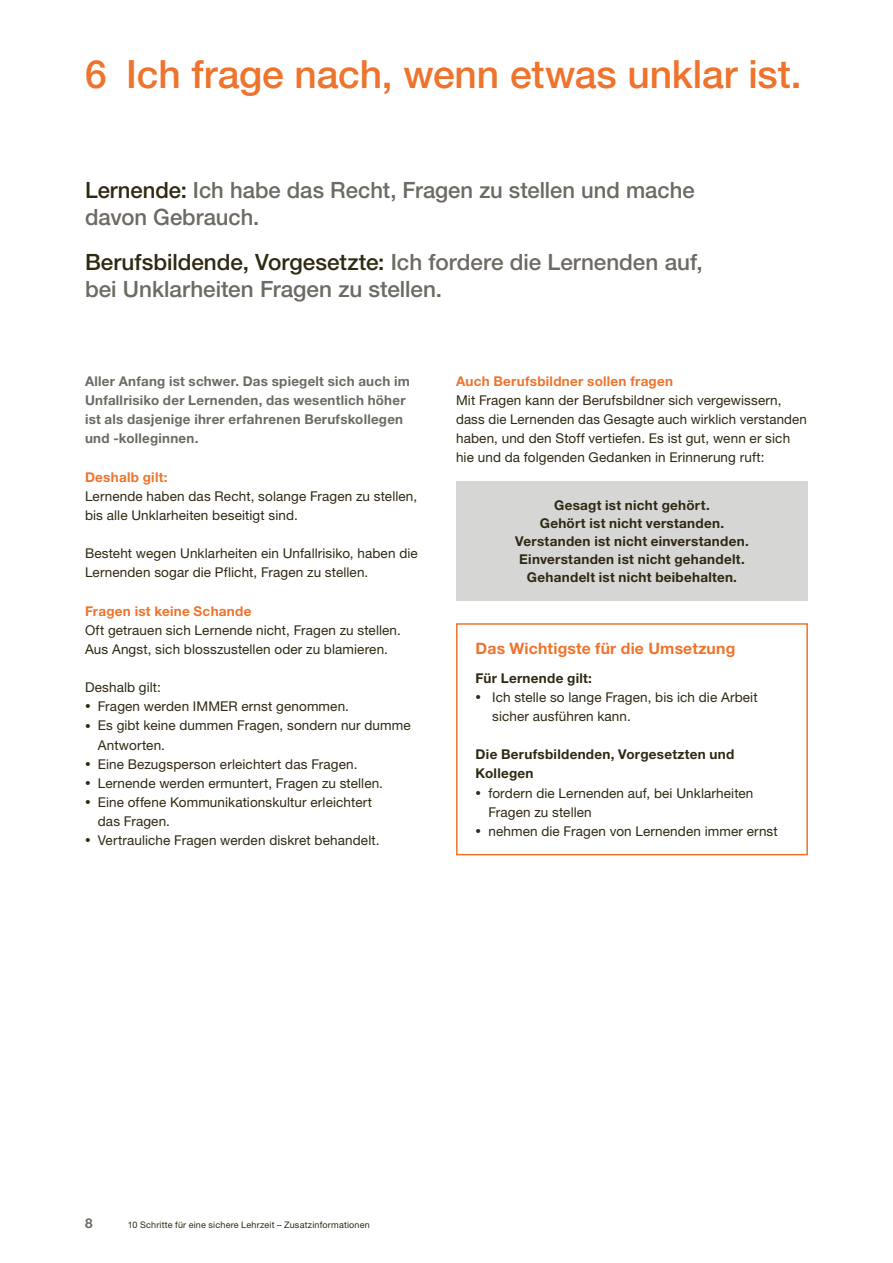
<style>
.page{position:relative;width:893px;height:1263px;background:#fff}
.page>*{position:absolute;margin:0;border:0;box-sizing:border-box;transform-origin:0 0}
.t1{font:500 39px "Helvetica Neue LT Std";letter-spacing:-.005em;color:#ee742d}
.t2{font:500 22.5px/27px "Helvetica Neue LT Std";color:#6d6a63}
.t3{font:700 15.75px "Helvetica Neue LT Std";letter-spacing:.01em;color:#ee742d}
.t4{font:13.5px/19.2px "Helvetica Neue LT Std";letter-spacing:.01em;color:#2f2912}
.t5{font:700 13.5px/18px "Helvetica Neue LT Std";letter-spacing:.02em;color:#2f2912}
.t6{font:700 13.5px/19.2px "Helvetica Neue LT Std";letter-spacing:.02em;color:#6d6a63}
.t7{font:700 13.5px "Helvetica Neue LT Std";letter-spacing:.02em;color:#ee742d}
.t8{font:9px "Helvetica Neue LT Std";letter-spacing:.025em;color:#2f2912}
.s1{color:#2f2912}
.s2{font-size:11.25px}
</style>
<div class="page">
<div style="left:456px;top:623px;width:352px;height:232px;border:2px solid #ee742d"></div>
<div style="left:456px;top:481px;width:352px;height:120px;background:#d6d6d5"></div>
<h1 class="t1" style="left:85px;top:51px;width:718px">6 Ich frage nach, wenn etwas unklar ist.</h1>
<h2 class="t2" style="left:85px;top:176px;width:611px"><span class="s1">Lernende:</span> Ich habe das Recht, Fragen zu stellen und mache davon Gebrauch.</h2>
<h2 class="t2" style="left:85px;top:248px;width:619px"><span class="s1">Berufsbildende, Vorgesetzte:</span> Ich fordere die Lernenden auf, bei Unklarheiten Fragen zu stellen.</h2>
<p class="t6" style="left:85px;top:371px;width:326px">Aller Anfang ist schwer. Das spiegelt sich auch im Unfallrisiko der Lernenden, das wesentlich höher ist als dasjenige ihrer erfahrenen Berufskollegen und -kolleginnen.</p>
<p class="t7" style="left:85px;top:468px;width:84px">Deshalb gilt:</p>
<p class="t4" style="left:85px;top:486px;width:334px">Lernende haben das Recht, solange Fragen zu stellen, bis alle Unklarheiten beseitigt sind.</p>
<p class="t4" style="left:85px;top:543px;width:334px">Besteht wegen Unklarheiten ein Unfallrisiko, haben die<br>Lernenden sogar die Pflicht, Fragen zu stellen.</p>
<p class="t7" style="left:85px;top:602px;width:168px">Fragen ist keine Schande</p>
<p class="t4" style="left:85px;top:620px;width:317px">Oft getrauen sich Lernende nicht, Fragen zu stellen.<br>Aus Angst, sich blosszustellen oder zu blamieren.</p>
<p class="t4" style="left:85px;top:677px;width:77px">Deshalb gilt:</p>
<p class="t4" style="left:85px;top:697px;width:265px"><span class="s2">•</span> Fragen werden IMMER ernst genommen.</p>
<p class="t4" style="left:98px;top:716px;width:314px;text-indent:-13px"><span class="s2">•</span> Es gibt keine dummen Fragen, sondern nur dumme<br>Antworten.</p>
<p class="t4" style="left:85px;top:754px;width:274px"><span class="s2">•</span> Eine Bezugsperson erleichtert das Fragen.</p>
<p class="t4" style="left:85px;top:773px;width:299px"><span class="s2">•</span> Lernende werden ermuntert, Fragen zu stellen.</p>
<p class="t4" style="left:98px;top:792px;width:276px;text-indent:-13px"><span class="s2">•</span> Eine offene Kommunikationskultur erleichtert das Fragen.</p>
<p class="t4" style="left:85px;top:830px;width:296px"><span class="s2">•</span> Vertrauliche Fragen werden diskret behandelt.</p>
<p class="t7" style="left:456px;top:373px;width:219px">Auch Berufsbildner sollen fragen</p>
<p class="t4" style="left:456px;top:390px;width:352px">Mit Fragen kann der Berufsbildner sich vergewissern, dass die Lernenden das Gesagte auch wirklich verstanden haben, und den Stoff vertiefen. Es ist gut, wenn er sich hie und da folgenden Gedanken in Erinnerung ruft:</p>
<p class="t5" style="left:515px;top:496px;width:235px;text-align:center">Gesagt ist nicht gehört.<br>Gehört ist nicht verstanden.<br>Verstanden ist nicht einverstanden.<br>Einverstanden ist nicht gehandelt.<br>Gehandelt ist nicht beibehalten.</p>
<p class="t3" style="left:476px;top:639px;width:261px">Das Wichtigste für die Umsetzung</p>
<p class="t5" style="left:476px;top:669px;width:118px">Für Lernende gilt:</p>
<p class="t4" style="left:492px;top:687px;width:267px;text-indent:-17px"><span class="s2">•</span> Ich stelle so lange Fragen, bis ich die Arbeit sicher ausführen kann.</p>
<p class="t5" style="left:476px;top:744px;width:260px;line-height:19.2px">Die Berufsbildenden, Vorgesetzten und<br>Kollegen</p>
<p class="t4" style="left:488px;top:783px;width:267px;text-indent:-13px"><span class="s2">•</span> fordern die Lernenden auf, bei Unklarheiten<br>Fragen zu stellen</p>
<p class="t4" style="left:476px;top:821px;width:304px"><span class="s2">•</span> nehmen die Fragen von Lernenden immer ernst</p>
<p class="t6" style="left:85px;top:1213px;width:9px">8</p>
<p class="t8" style="left:128px;top:1219px;width:244px">10 Schritte für eine sichere Lehrzeit – Zusatzinformationen</p>
</div>
